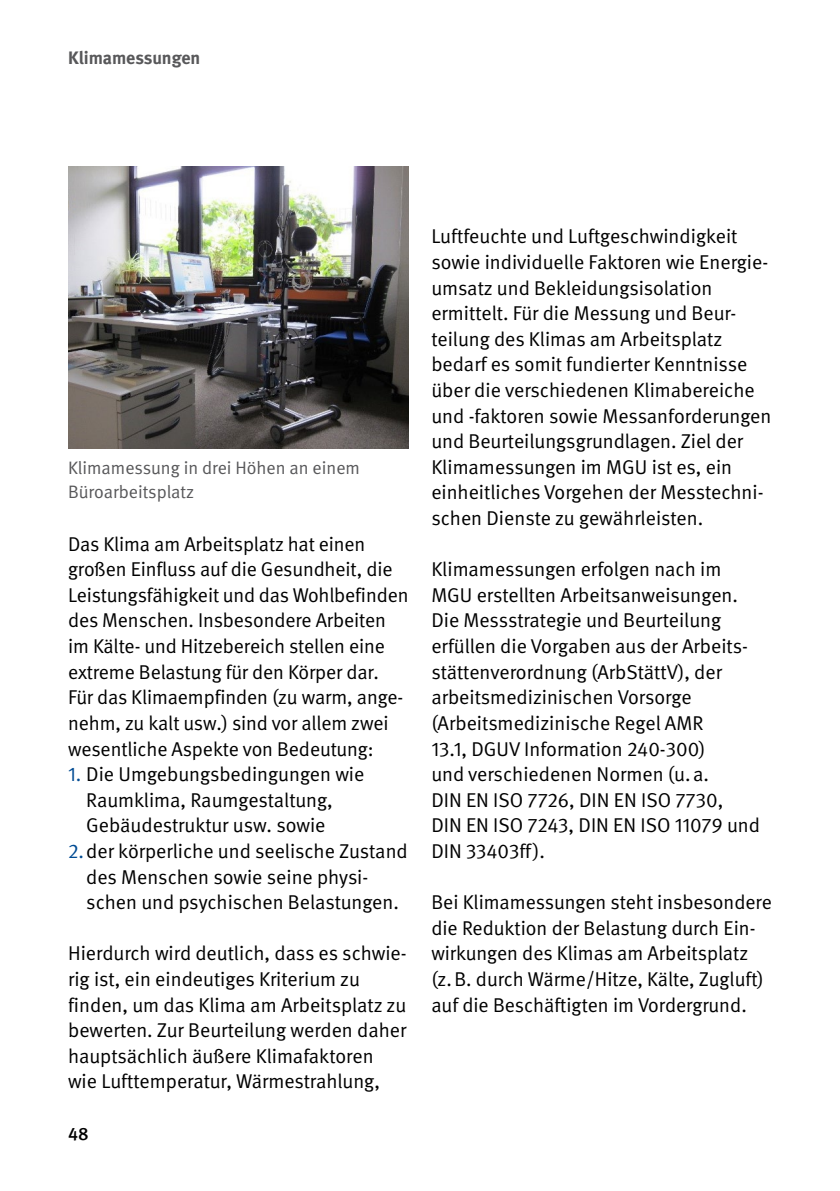
<style>
.page{position:relative;width:840px;height:1191px;background:#fff}
.page>*{position:absolute;margin:0;border:0;box-sizing:border-box;transform-origin:0 0}
._02_Fließtext_Fließtext{font:20px/25.6px "DGUV Meta";color:#000}
.t1{font:18px/24px "DGUV Meta";color:#58585a}
.t2{font:700 18px "DGUV Meta";color:#58585a}
.t3{font:500 18px "DGUV Meta";color:#000}
.s1{color:#004b93}
</style>
<div class="page">
<img style="left:68px;top:166px;width:340px;height:282px">
<p class="t2" style="left:68px;top:47px;width:134px">Klimamessungen</p>
<p class="t1" style="left:68px;top:456px;width:293px">Klimamessung in drei Höhen an einem<br>Büroarbeitsplatz</p>
<p class="_02_Fließtext_Fließtext" style="left:68px;top:531px;width:342px">Das Klima am Arbeitsplatz hat einen großen Einfluss auf die Gesundheit, die Leistungsfähigkeit und das Wohlbefinden des Menschen. Insbesondere Arbeiten im Kälte- und Hitzebereich stellen eine extreme Belastung für den Körper dar.<br>Für das Klimaempfinden (zu warm, ange&shy;nehm, zu kalt usw.) sind vor allem zwei wesentliche Aspekte von Bedeutung:</p>
<p class="_02_Fließtext_Fließtext" style="left:86px;top:762px;width:279px;text-indent:-18px"><span class="s1">1.</span> Die Umgebungsbedingungen wie<br>Raumklima, Raumgestaltung,<br>Gebäudestruktur usw. sowie</p>
<p class="_02_Fließtext_Fließtext" style="left:86px;top:838px;width:323px;text-indent:-18px"><span class="s1">2.</span>der körperliche und seelische Zustand des Menschen sowie seine physi&shy;schen und psychischen Belastungen.</p>
<p class="_02_Fließtext_Fließtext" style="left:68px;top:941px;width:340px">Hierdurch wird deutlich, dass es schwie&shy;rig ist, ein eindeutiges Kriterium zu finden, um das Klima am Arbeitsplatz zu bewerten. Zur Beurteilung werden daher hauptsächlich äußere Klimafaktoren wie Lufttemperatur, Wärmestrahlung,</p>
<p class="t3" style="left:68px;top:1123px;width:22px">48</p>
<p class="_02_Fließtext_Fließtext" style="left:431px;top:224px;width:341px">Luftfeuchte und Luftgeschwindigkeit sowie individuelle Faktoren wie Energie&shy;umsatz und Bekleidungsisolation ermittelt. Für die Messung und Beur&shy;teilung des Klimas am Arbeitsplatz bedarf es somit fundierter Kenntnisse über die verschiedenen Klimabereiche und -faktoren sowie Messanforderungen und Beurteilungsgrundlagen. Ziel der Klimamessungen im MGU ist es, ein einheitliches Vorgehen der Messtechni&shy;schen Dienste zu gewährleisten.</p>
<p class="_02_Fließtext_Fließtext" style="left:431px;top:557px;width:330px">Klimamessungen erfolgen nach im<br>MGU erstellten Arbeitsanweisungen.<br>Die Messstrategie und Beurteilung erfüllen die Vorgaben aus der Arbeits&shy;stättenverordnung (ArbStättV), der arbeitsmedizinischen Vorsorge (Arbeitsmedizinische Regel AMR<br>13.1, DGUV Information 240-300)<br>und verschiedenen Normen (u.a.<br>DIN EN ISO 7726, DIN EN ISO 7730,<br>DIN EN ISO 7243, DIN EN ISO 11079 und<br>DIN 33403ff).</p>
<p class="_02_Fließtext_Fließtext" style="left:431px;top:890px;width:342px">Bei Klimamessungen steht insbesondere die Reduktion der Belastung durch Ein&shy;wirkungen des Klimas am Arbeitsplatz (z.B. durch Wärme/Hitze, Kälte, Zugluft) auf die Beschäftigten im Vordergrund.</p>
</div>
